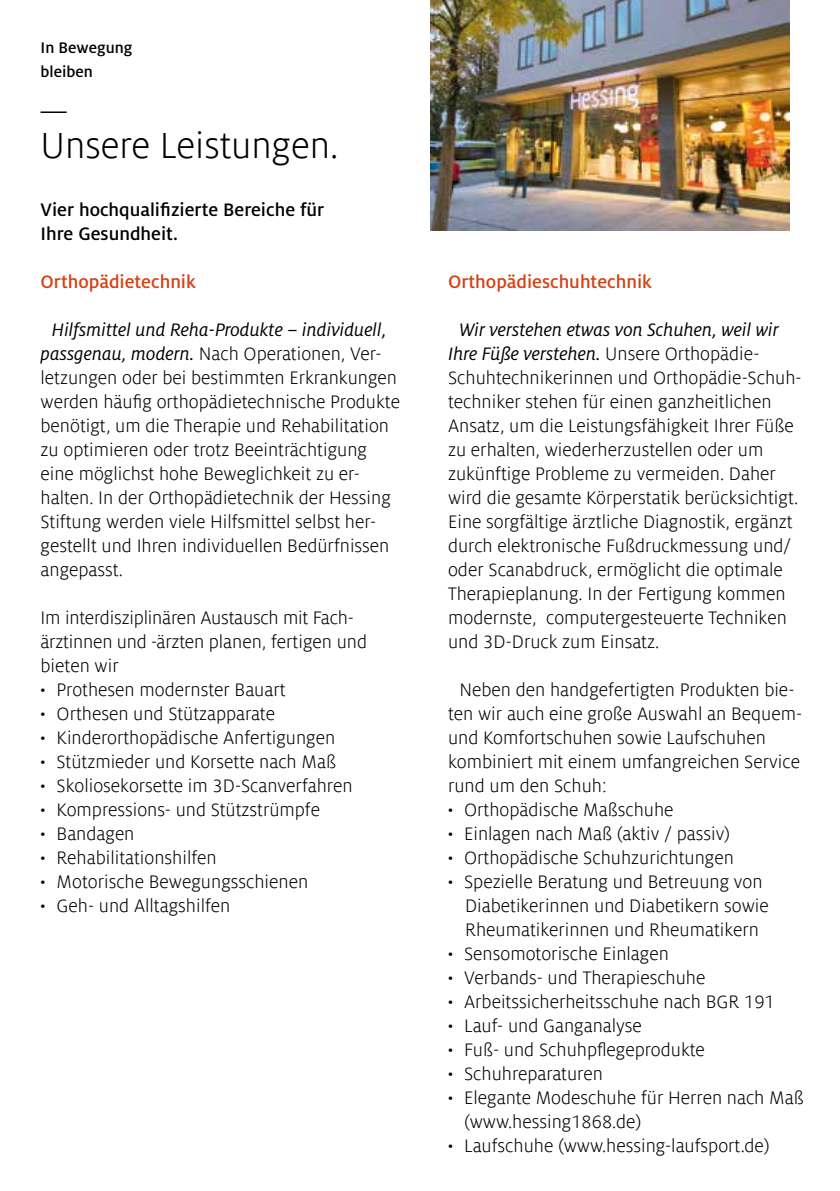
<style>
.page{position:relative;width:840px;height:1191px;background:#fff}
.page>*{position:absolute;margin:0;border:0;box-sizing:border-box;transform-origin:0 0}
.t1{font:300 40px "Milo Offc";color:#000}
.t2{font:300 20px/24px "Milo Offc";color:#000}
.t3{font:italic 20px/24px "Milo OT";color:#000}
.t4{font:500 20px/24px "Milo OT";color:#000}
.t5{font:500 20px "Milo OT";color:#d74013}
.t6{font:500 17px/24px "Milo OT";color:#000}
.s1{font-family:"Milo OT";font-weight:400;font-style:italic}
.s2{font-family:"Milo OT";font-weight:700}
.s3{font-family:"Milo Offc";font-weight:300;font-style:normal}
</style>
<div class="page">
<hr style="left:41px;top:111px;width:26px;height:2px;background:#000">
<img style="left:430px;top:0;width:359px;height:230px">
<p class="t6" style="left:41px;top:36px;width:93px">In Bewegung bleiben</p>
<h1 class="t1" style="left:41px;top:124px;width:299px">Unsere Leistungen.</h1>
<p class="t4" style="left:41px;top:198px;width:285px">Vier hochqualifizierte Bereiche für<br>Ihre Gesundheit.</p>
<p class="t5" style="left:41px;top:271px;width:157px">Orthopädietechnik</p>
<p class="t3" style="left:52px;top:318px;width:336px">Hilfsmittel und Reha-Produkte – individuell,</p>
<p class="t2" style="left:41px;top:342px;width:361px"><span class="s1">passgenau, modern.</span> Nach Operationen, Ver&shy;letzungen oder bei bestimmten Erkrankungen werden häufig orthopädietechnische Produkte benötigt, um die Therapie und Rehabilitation zu optimieren oder trotz Beeinträchtigung eine möglichst hohe Beweglichkeit zu er&shy;halten. In der Orthopädietechnik der Hessing Stiftung werden viele Hilfsmittel selbst her&shy;gestellt und Ihren individuellen Bedürfnissen angepasst.</p>
<p class="t2" style="left:41px;top:606px;width:328px">Im interdisziplinären Austausch mit Fach&shy;ärztinnen und -ärzten planen, fertigen und bieten wir<br><span class="s2">·</span> Prothesen modernster Bauart<br><span class="s2">·</span> Orthesen und Stützapparate<br><span class="s2">·</span> Kinderorthopädische Anfertigungen<br><span class="s2">·</span> Stützmieder und Korsette nach Maß<br><span class="s2">·</span> Skoliosekorsette im 3D-Scanverfahren<br><span class="s2">·</span> Kompressions- und Stützstrümpfe<br><span class="s2">·</span> Bandagen<br><span class="s2">·</span> Rehabilitationshilfen<br><span class="s2">·</span> Motorische Bewegungsschienen<br><span class="s2">·</span> Geh- und Alltagshilfen</p>
<p class="t5" style="left:448px;top:271px;width:205px">Orthopädieschuhtechnik</p>
<p class="t3" style="left:448px;top:318px;width:332px;text-indent:11px">Wir verstehen etwas von Schuhen, weil wir<br>Ihre Füße verstehen. <span class="s3">Unsere Orthopädie-</span></p>
<p class="t2" style="left:448px;top:366px;width:355px">Schuhtechnikerinnen und Orthopädie-Schuh&shy;techniker stehen für einen ganzheitlichen Ansatz, um die Leistungsfähigkeit Ihrer Füße zu erhalten, wiederherzustellen oder um zukünftige Probleme zu vermeiden. Daher wird die gesamte Körperstatik berücksichtigt.<br>Eine sorgfältige ärztliche Diagnostik, ergänzt durch elektronische Fußdruckmessung und/ oder Scanabdruck, ermöglicht die optimale Therapieplanung. In der Fertigung kommen modernste, computergesteuerte Techniken und 3D-Druck zum Einsatz.</p>
<p class="t2" style="left:459px;top:678px;width:336px">Neben den handgefertigten Produkten bie-</p>
<p class="t2" style="left:448px;top:702px;width:355px">ten wir auch eine große Auswahl an Bequem-</p>
<p class="t2" style="left:448px;top:726px;width:319px">und Komfortschuhen sowie Laufschuhen</p>
<p class="t2" style="left:448px;top:750px;width:353px">kombiniert mit einem umfangreichen Service</p>
<p class="t2" style="left:448px;top:774px;width:160px">rund um den Schuh:</p>
<p class="t2" style="left:448px;top:798px;width:227px"><span class="s2">·</span> Orthopädische Maßschuhe</p>
<p class="t2" style="left:448px;top:822px;width:283px"><span class="s2">·</span> Einlagen nach Maß (aktiv / passiv)</p>
<p class="t2" style="left:448px;top:846px;width:287px"><span class="s2">·</span> Orthopädische Schuhzurichtungen</p>
<p class="t2" style="left:448px;top:870px;width:316px"><span class="s2">·</span> Spezielle Beratung und Betreuung von</p>
<p class="t2" style="left:465px;top:894px;width:305px">Diabetikerinnen und Diabetikern sowie</p>
<p class="t2" style="left:465px;top:918px;width:295px">Rheumatikerinnen und Rheumatikern</p>
<p class="t2" style="left:448px;top:942px;width:222px"><span class="s2">·</span> Sensomotorische Einlagen</p>
<p class="t2" style="left:448px;top:966px;width:259px"><span class="s2">·</span> Verbands- und Therapieschuhe</p>
<p class="t2" style="left:448px;top:990px;width:328px"><span class="s2">·</span> Arbeitssicherheitsschuhe nach BGR 191</p>
<p class="t2" style="left:448px;top:1014px;width:195px"><span class="s2">·</span> Lauf- und Ganganalyse</p>
<p class="t2" style="left:448px;top:1038px;width:258px"><span class="s2">·</span> Fuß- und Schuhpflegeprodukte</p>
<p class="t2" style="left:448px;top:1062px;width:156px"><span class="s2">·</span> Schuhreparaturen</p>
<p class="t2" style="left:448px;top:1086px;width:357px"><span class="s2">·</span> Elegante Modeschuhe für Herren nach Maß</p>
<p class="t2" style="left:464px;top:1110px;width:179px">(www.hessing1868.de)</p>
<p class="t2" style="left:448px;top:1134px;width:323px"><span class="s2">·</span> Laufschuhe (www.hessing-laufsport.de)</p>
</div>
